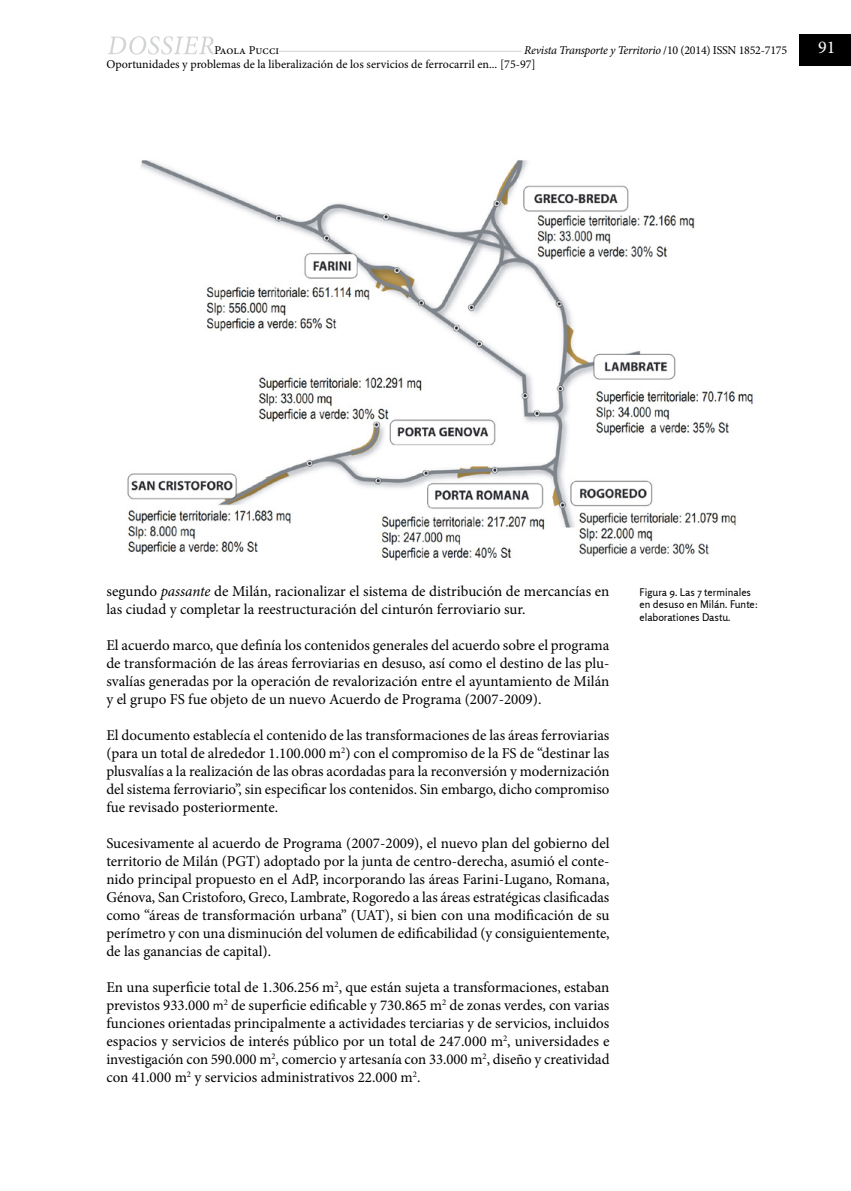
<style>
.page{position:relative;width:851px;height:1191px;background:#fff}
.page>*{position:absolute;margin:0;border:0;box-sizing:border-box;transform-origin:0 0}
.t1{font:18px "Minion Pro";color:#fff}
.t2{font:15px/18px "Minion Pro";color:#000;text-align:justify}
.t3{font:12px "Minion Pro";color:#000}
.t4{font:italic 12px "Minion Pro";letter-spacing:-.025em;color:#000}
.t5{font:10.5px/12.6px "Rosario";color:#000}
.s1{font-style:normal}
.s2{font-style:italic}
.s3{font-family:"Calibri";font-size:13.5px}
</style>
<div class="page">
<hr style="left:106px;top:51px;width:546px;height:1px;background:#d1d3d4">
<div style="left:521px;top:43px;width:266px;height:15px;background:#fff"></div>
<div style="left:106px;top:48px;width:108px;height:7px;background:#fff"></div>
<svg style="left:108px;top:36px;width:106px;height:19px"></svg>
<div style="left:799px;top:35px;width:51px;height:31px;background:#000"></div>
<div style="left:214px;top:43px;width:65px;height:15px;background:#fff"></div>
<img style="left:127px;top:160px;width:626px;height:401px">
<p class="t3" style="left:214px;top:42px;width:66px">Paola Pucci</p>
<p class="t4" style="left:524px;top:41px;width:264px">Revista Transporte y Territorio <span class="s1">/10 (2014) ISSN 1852-7175</span></p>
<p class="t1" style="left:818px;top:36px;width:19px">91</p>
<p class="t3" style="left:106px;top:56px;width:431px">Oportunidades y problemas de la liberalización de los servicios de ferrocarril en... [75-97]</p>
<p class="t2" style="left:106px;top:582px;width:504px">segundo <span class="s2">passante</span> de Milán, racionalizar el sistema de distribución de mercancías en las ciudad y completar la reestructuración del cinturón ferroviario sur.</p>
<p class="t2" style="left:106px;top:636px;width:504px">El acuerdo marco, que definía los contenidos generales del acuerdo sobre el programa de transformación de las áreas ferroviarias en desuso, así como el destino de las plu&shy;svalías generadas por la operación de revalorización entre el ayuntamiento de Milán y el grupo FS fue objeto de un nuevo Acuerdo de Programa (2007-2009).</p>
<p class="t2" style="left:106px;top:726px;width:504px">El documento establecía el contenido de las transformaciones de las áreas ferroviarias (para un total de alrededor 1.100.000 m<sup>2</sup>) con el compromiso de la FS de “destinar las plusvalías a la realización de las obras acordadas para la reconversión y modernización del sistema ferroviario”, sin especificar los contenidos. Sin embargo, dicho compromiso fue revisado posteriormente.</p>
<p class="t2" style="left:106px;top:834px;width:504px">Sucesivamente al acuerdo de Programa (2007-2009), el nuevo plan del gobierno del territorio de Milán (PGT) adoptado por la junta de centro-derecha, asumió el conte&shy;nido principal propuesto en el AdP, incorporando las áreas Farini-Lugano, Romana, Génova, San Cristoforo, Greco, Lambrate, Rogoredo a las áreas estratégicas clasificadas como “áreas de transformación urbana” (UAT), si bien con una modificación de su perímetro y con una disminución del volumen de edificabilidad (y consiguientemente, de las ganancias de capital).</p>
<p class="t2" style="left:106px;top:978px;width:504px">En una superficie total de 1.306.256 m<sup>2</sup>, que están sujeta a transformaciones, estaban previstos 933.000 <span class="s3">m</span><sup>2</sup> de superficie edificable y 730.865 m<sup>2</sup> de zonas verdes, con varias funciones orientadas principalmente a actividades terciarias y de servicios, incluidos espacios y servicios de interés público por un total de 247.000 m<sup>2</sup>, universidades e investigación con 590.000 m<sup>2</sup>, comercio y artesanía con 33.000 m<sup>2</sup>, diseño y creatividad con 41.000 m<sup>2</sup> y servicios administrativos 22.000 m<sup>2</sup>.</p>
<p class="t5" style="left:639px;top:585px;width:120px">Figura 9. Las 7 terminales en desuso en Milán. Funte: elaborationes Dastu.</p>
</div>
